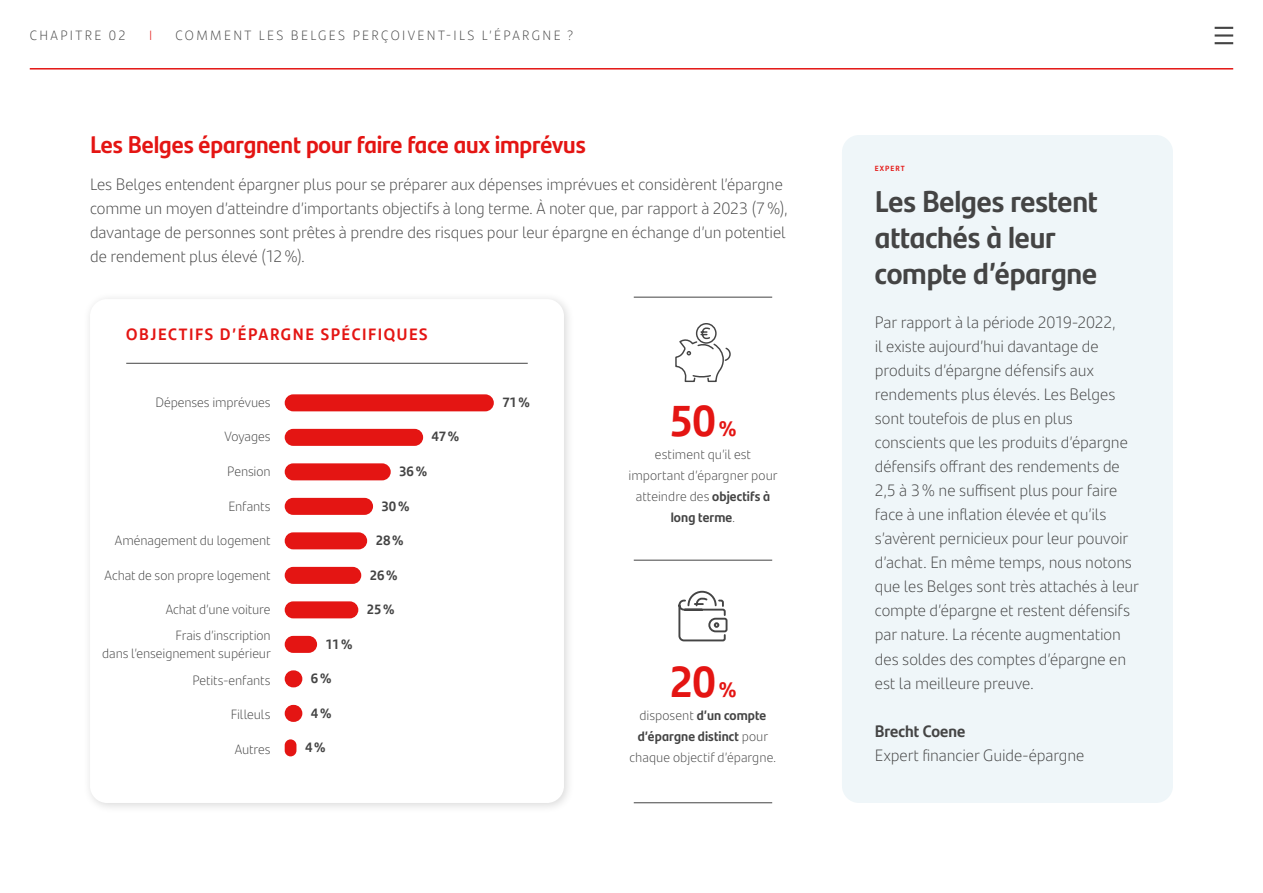
<style>
.page{position:relative;width:1263px;height:893px;background:#fff}
.page>*{position:absolute;margin:0;border:0;box-sizing:border-box;transform-origin:0 0}
.t1{font:700 43.5px "Santander Headline";color:#e41513}
.t2{font:700 30px/36px "Santander Headline";letter-spacing:-.01em;color:#444}
.t3{font:700 24px "Santander Headline";letter-spacing:-.005em;color:#e41513}
.t4{font:300 16.5px/24px "Santander Text";letter-spacing:-.005em;color:#444}
.t5{font:700 16.5px "Santander Headline";letter-spacing:.1em;color:#e41513}
.t6{font:700 16.5px "Santander Headline";color:#444}
.t7{font:300 13.5px/26.2px "Santander Text";letter-spacing:-.005em;color:#444;text-align:right}
.t8{font:700 13.5px/21px "Santander Headline";letter-spacing:.005em;color:#444}
.t9{font:300 13.5px "Santander Text";letter-spacing:.175em;color:#444}
.t10{font:300 13.5px "Santander Text";color:#e41513}
.t11{font:700 7.5px "Santander Headline";letter-spacing:.145em;color:#e41513}
.s1{font-size:21px}
.s2{font-family:"Santander Headline";font-weight:700}
.s3{font-family:"Santander Text";font-weight:300}
</style>
<div class="page">
<hr style="left:30px;top:68px;width:1203px;height:2px;background:#e41513">
<svg style="left:1214px;top:42px;width:19px;height:2px"></svg>
<hr style="left:1214px;top:34px;width:19px;height:3px;background:#444">
<svg style="left:1214px;top:27px;width:19px;height:2px"></svg>
<div style="left:83px;top:292px;width:492px;height:522px;background:#000;opacity:.15"></div>
<div style="left:90px;top:299px;width:474px;height:504px;background:#fff;border-radius:17px"></div>
<hr style="left:126px;top:363px;width:402px;height:1px;background:#444">
<div style="left:285px;top:394px;width:209px;height:17px;background:#e41513;border-radius:9px"></div>
<div style="left:285px;top:429px;width:138px;height:17px;background:#e41513;border-radius:9px"></div>
<div style="left:285px;top:463px;width:106px;height:17px;background:#e41513;border-radius:9px"></div>
<div style="left:285px;top:498px;width:88px;height:17px;background:#e41513;border-radius:9px"></div>
<div style="left:285px;top:532px;width:82px;height:17px;background:#e41513;border-radius:9px"></div>
<div style="left:285px;top:567px;width:76px;height:17px;background:#e41513;border-radius:9px"></div>
<div style="left:285px;top:601px;width:73px;height:17px;background:#e41513;border-radius:9px"></div>
<div style="left:285px;top:636px;width:32px;height:17px;background:#e41513;border-radius:9px"></div>
<div style="left:285px;top:670px;width:17px;height:17px;background:#e41513;border-radius:9px"></div>
<div style="left:285px;top:705px;width:17px;height:17px;background:#e41513;border-radius:9px"></div>
<div style="left:285px;top:739px;width:11px;height:17px;background:#e41513;border-radius:6px"></div>
<hr style="left:634px;top:560px;width:138px;height:1px;background:#444">
<hr style="left:634px;top:297px;width:138px;height:1px;background:#444">
<hr style="left:634px;top:802px;width:138px;height:1px;background:#444">
<div style="left:842px;top:135px;width:331px;height:668px;background:#eff6f9;border-radius:17px"></div>
<svg style="left:675px;top:323px;width:56px;height:60px"></svg>
<svg style="left:678px;top:590px;width:50px;height:52px"></svg>
<p class="t9" style="left:30px;top:25px;width:98px">CHAPITRE 02</p>
<p class="t10" style="left:149px;top:25px;width:5px">I</p>
<p class="t9" style="left:175px;top:25px;width:399px">COMMENT LES BELGES PERÇOIVENT-ILS L’ÉPARGNE ?</p>
<h3 class="t3" style="left:90px;top:126px;width:497px">Les Belges épargnent pour faire face aux imprévus</h3>
<p class="t4" style="left:90px;top:171px;width:699px">Les Belges entendent épargner plus pour se préparer aux dépenses imprévues et considèrent l’épargne comme un moyen d’atteindre d’importants objectifs à long terme. À noter que, par rapport à 2023 (7%), davantage de personnes sont prêtes à prendre des risques pour leur épargne en échange d’un potentiel de rendement plus élevé (12%).</p>
<p class="t5" style="left:126px;top:321px;width:303px">OBJECTIFS D’ÉPARGNE SPÉCIFIQUES</p>
<p class="t7" style="left:155px;top:388px;width:117px">Dépenses imprévues</p>
<p class="t7" style="left:224px;top:423px;width:48px">Voyages</p>
<p class="t7" style="left:227px;top:457px;width:45px">Pension</p>
<p class="t7" style="left:228px;top:492px;width:44px">Enfants</p>
<p class="t7" style="left:115px;top:527px;width:157px">Aménagement du logement</p>
<p class="t7" style="left:105px;top:561px;width:168px">Achat de son propre logement</p>
<p class="t7" style="left:166px;top:596px;width:107px">Achat d’une voiture<br>Frais d’inscription</p>
<p class="t7" style="left:102px;top:640px;width:170px">dans l’enseignement supérieur<br>Petits-enfants</p>
<p class="t7" style="left:231px;top:701px;width:41px">Filleuls</p>
<p class="t7" style="left:235px;top:735px;width:37px">Autres</p>
<p class="t8" style="left:326px;top:632px;width:28px">11%</p>
<p class="t8" style="left:311px;top:667px;width:22px">6%</p>
<p class="t8" style="left:311px;top:701px;width:22px">4%</p>
<p class="t8" style="left:305px;top:736px;width:22px">4%</p>
<p class="t8" style="left:432px;top:425px;width:29px">47%</p>
<p class="t8" style="left:399px;top:460px;width:29px">36%</p>
<p class="t8" style="left:382px;top:494px;width:29px">30%</p>
<p class="t8" style="left:376px;top:529px;width:29px">28%</p>
<p class="t8" style="left:370px;top:563px;width:29px">26%</p>
<p class="t8" style="left:367px;top:598px;width:29px">25%</p>
<p class="t8" style="left:502px;top:391px;width:29px">71%</p>
<h1 class="t1" style="left:669px;top:387px;width:69px">50<span class="s1">%</span></h1>
<p class="t7" style="left:628px;top:443px;width:151px;line-height:21px;text-align:center">estiment qu’il est important d’épargner pour atteindre des <span class="s2">objectifs à</span></p>
<p class="t8" style="left:671px;top:506px;width:66px">long terme<span class="s3">.</span></p>
<h1 class="t1" style="left:669px;top:647px;width:69px">20<span class="s1">%</span></h1>
<p class="t8" style="left:638px;top:703px;width:132px"><span class="s3">disposent</span> d’un compte d’épargne distinct <span class="s3">pour</span></p>
<p class="t7" style="left:629px;top:743px;width:148px">chaque objectif d’épargne.</p>
<p class="t11" style="left:875px;top:163px;width:31px">EXPERT</p>
<h2 class="t2" style="left:875px;top:182px;width:225px">Les Belges restent attachés à leur compte d’épargne</h2>
<p class="t4" style="left:875px;top:310px;width:266px">Par rapport à la période 2019-2022,<br>il existe aujourd’hui davantage de produits d’épargne défensifs aux rendements plus élevés. Les Belges sont toutefois de plus en plus conscients que les produits d’épargne défensifs offrant des rendements de 2,5 à 3% ne suffisent plus pour faire face à une inflation élevée et qu’ils s’avèrent pernicieux pour leur pouvoir d’achat. En même temps, nous notons que les Belges sont très attachés à leur compte d’épargne et restent défensifs par nature. La récente augmentation des soldes des comptes d’épargne en est la meilleure preuve.</p>
<p class="t6" style="left:875px;top:718px;width:92px">Brecht Coene</p>
<p class="t4" style="left:875px;top:742px;width:211px">Expert financier Guide-épargne</p>
</div>
